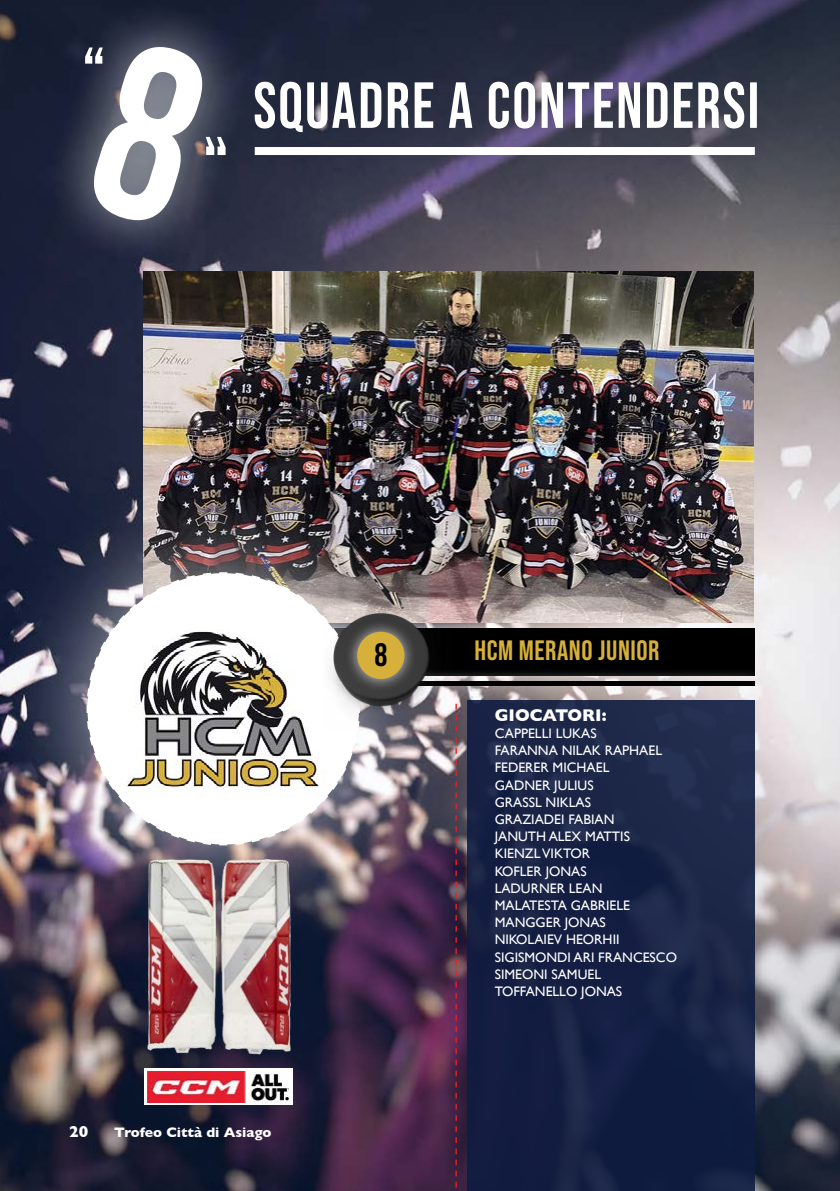
<style>
.page{position:relative;width:840px;height:1191px;background:#fff}
.page>*{position:absolute;margin:0;border:0;box-sizing:border-box;transform-origin:0 0}
.t1{font:32.4px "Bebas Neue";color:#000}
.t2{font:28px "Bebas Neue";letter-spacing:.02em;color:#d7b03b}
.t3{font:700 17.2px "Gill Sans";color:#fff}
.t4{font:700 16px "Gill Sans";color:#fff}
.t5{font:700 14px "Gill Sans";color:#fff}
.t6{font:13.8px/17.2px "Gill Sans";color:#fff}
</style>
<div class="page">
<img style="left:0;top:0;width:839px;height:1191px">
<svg style="left:20px;top:0;width:256px;height:293px;background:#22273c"></svg>
<svg style="left:85px;top:42px;width:140px;height:183px"></svg>
<div style="left:254px;top:147px;width:500px;height:8px;background:#fff"></div>
<svg style="left:254px;top:82px;width:502px;height:50px"></svg>
<img style="left:143px;top:271px;width:610px;height:343px">
<div style="left:302px;top:614px;width:466px;height:75px;background:#fff;opacity:.75"></div>
<div style="left:315px;top:628px;width:439px;height:48px;background:#000"></div>
<div style="left:303px;top:668px;width:464px;height:31px;background:#fff;opacity:.75"></div>
<div style="left:315px;top:681px;width:439px;height:5px;background:#000"></div>
<div style="left:467px;top:700px;width:287px;height:491px;background:linear-gradient(to right,#151f42,#1b2648)"></div>
<svg style="left:455px;top:947px;width:1px;height:244px"></svg>
<div style="left:0;top:470px;width:461px;height:477px;background:#fff;opacity:.75"></div>
<img style="left:85px;top:571px;width:276px;height:275px">
<img style="left:323px;top:610px;width:121px;height:119px">
<div style="left:344px;top:619px;width:73px;height:73px;background:#fff;opacity:.75"></div>
<div style="left:357px;top:632px;width:47px;height:47px;background:#d7b03b;border-radius:50%"></div>
<svg style="left:145px;top:1068px;width:148px;height:37px"></svg>
<img style="left:148px;top:1071px;width:140px;height:31px">
<img style="left:144px;top:857px;width:152px;height:197px">
<p class="t4" style="left:69px;top:1118px;width:21px">20</p>
<p class="t5" style="left:114px;top:1121px;width:159px">Trofeo Città di Asiago</p>
<h1 class="t1" style="left:374px;top:636px;width:14px">8</h1>
<h2 class="t2" style="left:474px;top:634px;width:186px">HCM MERANO JUNIOR</h2>
<p class="t3" style="left:494px;top:701px;width:113px">GIOCATORI:</p>
<p class="t6" style="left:494px;top:724px;width:184px">CAPPELLI LUKAS<br>FARANNA NILAK RAPHAEL<br>FEDERER MICHAEL<br>GADNER JULIUS<br>GRASSL NIKLAS<br>GRAZIADEI FABIAN<br>JANUTH ALEX MATTIS<br>KIENZL VIKTOR<br>KOFLER JONAS<br>LADURNER LEAN<br>MALATESTA GABRIELE<br>MANGGER JONAS<br>NIKOLAIEV HEORHII<br>SIGISMONDI ARI FRANCESCO<br>SIMEONI SAMUEL<br>TOFFANELLO JONAS</p>
</div>
